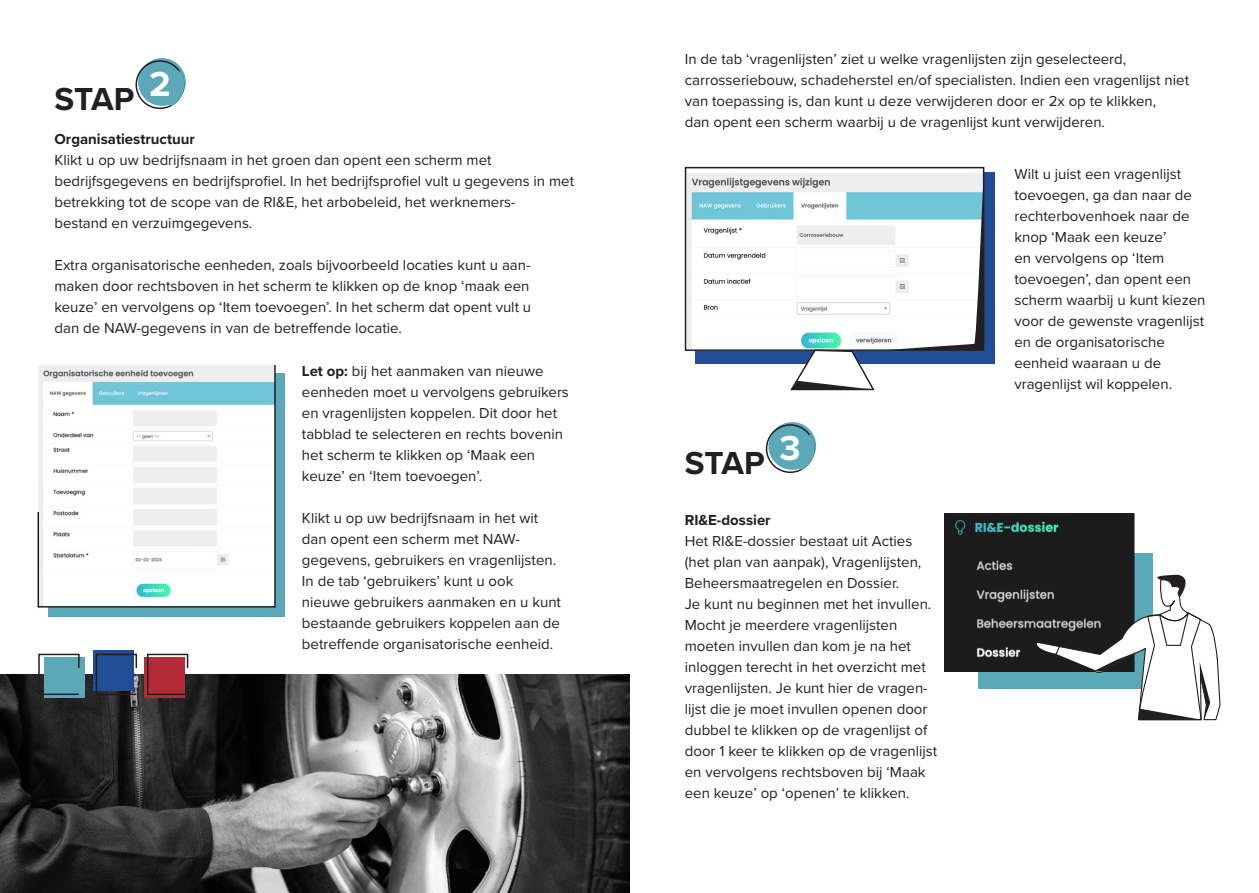
<style>
.page{position:relative;width:1259px;height:893px;background:#fff}
.page>*{position:absolute;margin:0;border:0;box-sizing:border-box;transform-origin:0 0}
.t1{font:700 36px "Proxima Nova";color:#fff}
.t2{font:700 33px "Proxima Nova";letter-spacing:-.005em;color:#231f20}
.t3{font:15px/21px "Proxima Nova";color:#231f20}
.t4{font:700 15px "Proxima Nova";color:#231f20}
.s1{font-weight:700}
</style>
<div class="page">
<div style="left:48px;top:374px;width:237px;height:243px;background:#5ba9b8"></div>
<div style="left:138px;top:58px;width:48px;height:48px;background:#5ba9b8;border-radius:50%"></div>
<div style="left:135px;top:60px;width:50px;height:49px;border:2px solid #231f20;border-radius:50%"></div>
<svg style="left:170px;top:71px;width:16px;height:35px"></svg>
<svg style="left:37px;top:365px;width:239px;height:243px;background:#e8eff0"></svg>
<img style="left:1px;top:674px;width:628px;height:219px">
<div style="left:45px;top:658px;width:40px;height:40px;background:#5ba9b8"></div>
<svg style="left:38px;top:653px;width:42px;height:43px"></svg>
<div style="left:93px;top:650px;width:40px;height:40px;background:#214d96"></div>
<svg style="left:95px;top:653px;width:43px;height:43px"></svg>
<div style="left:144px;top:658px;width:41px;height:40px;background:#b52c39"></div>
<svg style="left:146px;top:653px;width:43px;height:43px"></svg>
<div style="left:695px;top:172px;width:299px;height:192px;background:#214d96"></div>
<img style="left:688px;top:174px;width:194px;height:174px">
<div style="left:685px;top:167px;width:299px;height:184px;border:2px solid #231f20"></div>
<svg style="left:882px;top:167px;width:101px;height:183px;background:#d9e6e9"></svg>
<svg style="left:789px;top:348px;width:87px;height:43px"></svg>
<div style="left:977px;top:553px;width:175px;height:135px;background:#5ba9b8"></div>
<img style="left:944px;top:513px;width:190px;height:159px">
<svg style="left:1032px;top:575px;width:189px;height:146px"></svg>
<div style="left:768px;top:422px;width:48px;height:48px;background:#5ba9b8;border-radius:50%"></div>
<div style="left:765px;top:424px;width:50px;height:49px;border:2px solid #231f20;border-radius:50%"></div>
<svg style="left:800px;top:435px;width:17px;height:35px"></svg>
<p class="t1" style="left:149px;top:57px;width:23px">2</p>
<p class="t4" style="left:54px;top:127px;width:142px">Organisatiestructuur</p>
<p class="t3" style="left:54px;top:149px;width:438px">Klikt u op uw bedrijfsnaam in het groen dan opent een scherm met</p>
<p class="t3" style="left:54px;top:170px;width:521px">bedrijfsgegevens en bedrijfsprofiel. In het bedrijfsprofiel vult u gegevens in met betrekking tot de scope van de RI&amp;E, het arbobeleid, het werknemers-</p>
<p class="t3" style="left:54px;top:212px;width:199px">bestand en verzuimgegevens.</p>
<p class="t3" style="left:54px;top:254px;width:477px">Extra organisatorische eenheden, zoals bijvoorbeeld locaties kunt u aan-</p>
<p class="t3" style="left:54px;top:275px;width:476px">maken door rechtsboven in het scherm te klikken op de knop ‘maak een</p>
<p class="t3" style="left:54px;top:296px;width:478px">keuze’ en vervolgens op ‘Item toevoegen’. In het scherm dat opent vult u</p>
<p class="t3" style="left:54px;top:317px;width:349px">dan de NAW-gegevens in van de betreffende locatie.</p>
<p class="t3" style="left:302px;top:360px;width:268px"><span class="s1">Let op:</span> bij het aanmaken van nieuwe eenheden moet u vervolgens gebruikers en vragenlijsten koppelen. Dit door het tabblad te selecteren en rechts bovenin het scherm te klikken op ‘Maak een</p>
<p class="t3" style="left:302px;top:465px;width:182px">keuze’ en ‘Item toevoegen’.</p>
<p class="t3" style="left:302px;top:507px;width:238px">Klikt u op uw bedrijfsnaam in het wit</p>
<p class="t3" style="left:302px;top:528px;width:219px">dan opent een scherm met NAW-</p>
<p class="t3" style="left:302px;top:549px;width:256px">gegevens, gebruikers en vragenlijsten.</p>
<p class="t3" style="left:302px;top:570px;width:213px">In de tab ‘gebruikers’ kunt u ook</p>
<p class="t3" style="left:302px;top:591px;width:260px">nieuwe gebruikers aanmaken en u kunt</p>
<p class="t3" style="left:302px;top:612px;width:259px">bestaande gebruikers koppelen aan de</p>
<p class="t3" style="left:302px;top:633px;width:253px">betreffende organisatorische eenheid.</p>
<p class="t2" style="left:54px;top:74px;width:81px">STAP</p>
<p class="t3" style="left:685px;top:48px;width:443px">In de tab ‘vragenlijsten’ ziet u welke vragenlijsten zijn geselecteerd,</p>
<p class="t3" style="left:685px;top:69px;width:506px">carrosseriebouw, schadeherstel en/of specialisten. Indien een vragenlijst niet van toepassing is, dan kunt u deze verwijderen door er 2x op te klikken,</p>
<p class="t3" style="left:685px;top:111px;width:422px">dan opent een scherm waarbij u de vragenlijst kunt verwijderen.</p>
<p class="t3" style="left:1014px;top:163px;width:179px">Wilt u juist een vragenlijst toevoegen, ga dan naar de rechterbovenhoek naar de knop ‘Maak een keuze’</p>
<p class="t3" style="left:1014px;top:247px;width:151px">en vervolgens op ‘Item</p>
<p class="t3" style="left:1014px;top:268px;width:193px">toevoegen’, dan opent een scherm waarbij u kunt kiezen voor de gewenste vragenlijst en de organisatorische</p>
<p class="t3" style="left:1014px;top:352px;width:148px">eenheid waaraan u de</p>
<p class="t3" style="left:1014px;top:373px;width:159px">vragenlijst wil koppelen.</p>
<p class="t2" style="left:685px;top:438px;width:81px">STAP</p>
<p class="t1" style="left:779px;top:421px;width:23px">3</p>
<p class="t4" style="left:685px;top:509px;width:87px">RI&amp;E-dossier</p>
<p class="t3" style="left:685px;top:530px;width:238px">Het RI&amp;E-dossier bestaat uit Acties (het plan van aanpak), Vragenlijsten,<br>Beheersmaatregelen en Dossier.</p>
<p class="t3" style="left:685px;top:593px;width:254px">Je kunt nu beginnen met het invullen.<br>Mocht je meerdere vragenlijsten moeten invullen dan kom je na het inloggen terecht in het overzicht met vragenlijsten. Je kunt hier de vragen&shy;lijst die je moet invullen openen door dubbel te klikken op de vragenlijst of door 1 keer te klikken op de vragenlijst en vervolgens rechtsboven bij ‘Maak een keuze’ op ‘openen’ te klikken.</p>
</div>
